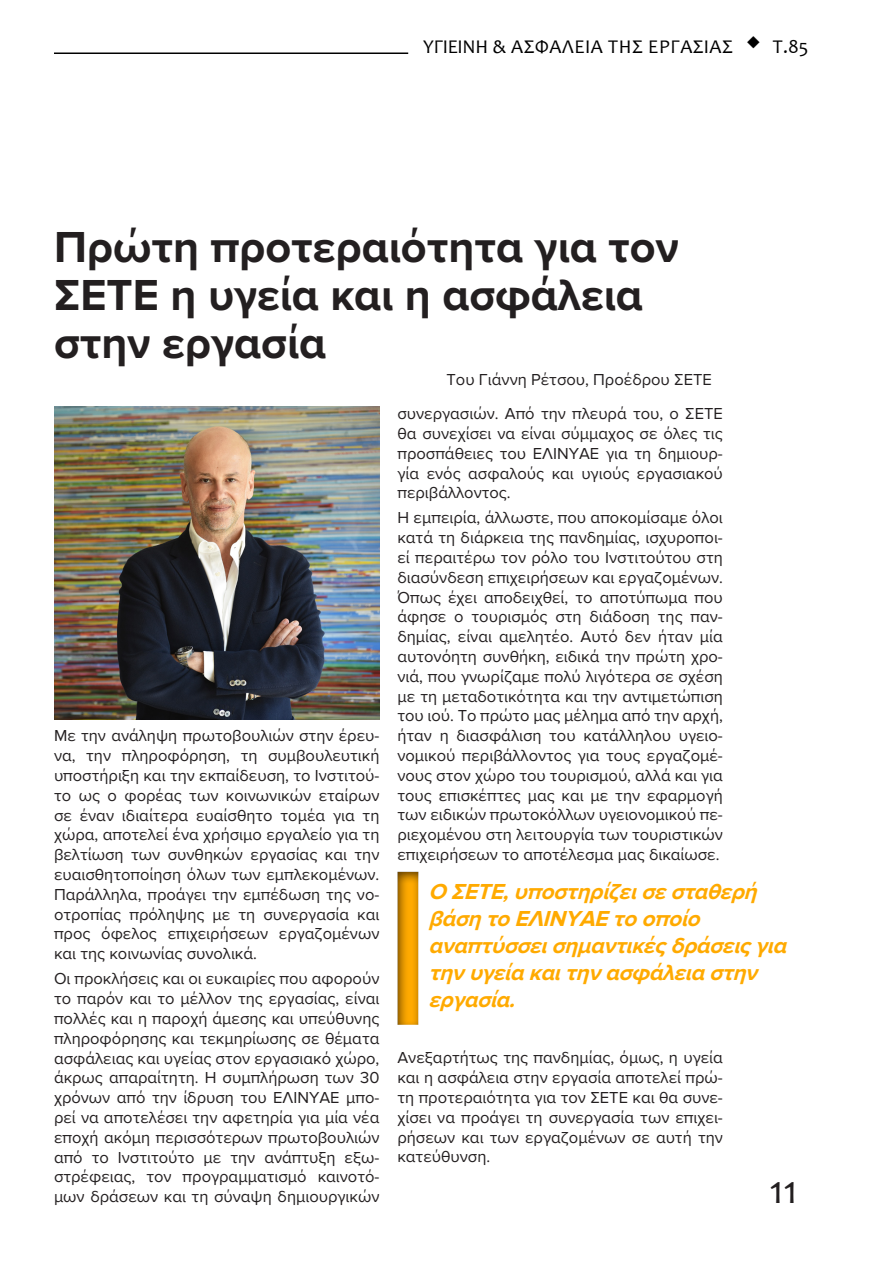
<style>
.page{position:relative;width:893px;height:1263px;background:#fff}
.page>*{position:absolute;margin:0;border:0;box-sizing:border-box;transform-origin:0 0}
.t1{font:700 45px/48px "Proxima Nova";color:#231f20}
.t2{font:40.5px "Candara";color:#231f20}
.t3{font:italic 700 22.5px/27px "Proxima Nova";color:#fa0}
.t4{font:19.5px "Candara";letter-spacing:.04em;color:#000}
.t5{font:16.5px/19.8px "Proxima Nova";color:#231f20;text-align:justify}
</style>
<div class="page">
<hr style="left:54px;top:53px;width:354px;height:1px;background:#000">
<img style="left:54px;top:406px;width:325px;height:314px">
<div style="left:395px;top:870px;width:24px;height:156px;background:#231f20;opacity:.75"></div>
<p class="t4" style="left:423px;top:35px;width:311px">ΥΓΙΕΙΝΗ &amp; ΑΣΦΑΛΕΙΑ ΤΗΣ ΕΡΓΑΣΙΑΣ</p>
<p class="t4" style="left:773px;top:35px;width:37px">Τ.85</p>
<h1 class="t1" style="left:54px;top:224px;width:626px">Πρώτη προτεραιότητα για τον<br>ΣΕΤΕ η υγεία και η ασφάλεια στην εργασία</h1>
<p class="t5" style="left:446px;top:370px;width:267px">Του Γιάννη Ρέτσου, Προέδρου ΣΕΤΕ</p>
<p class="t5" style="left:54px;top:726px;width:327px">Με την ανάληψη πρωτοβουλιών στην έρευ&shy;να, την πληροφόρηση, τη συμβουλευτική υποστήριξη και την εκπαίδευση, το Ινστιτού&shy;το ως ο φορέας των κοινωνικών εταίρων σε έναν ιδιαίτερα ευαίσθητο τομέα για τη χώρα, αποτελεί ένα χρήσιμο εργαλείο για τη βελτίωση των συνθηκών εργασίας και την ευαισθητοποίηση όλων των εμπλεκομένων.<br>Παράλληλα, προάγει την εμπέδωση της νο&shy;οτροπίας πρόληψης με τη συνεργασία και προς όφελος επιχειρήσεων εργαζομένων και της κοινωνίας συνολικά.</p>
<p class="t5" style="left:54px;top:969px;width:327px">Οι προκλήσεις και οι ευκαιρίες που αφορούν το παρόν και το μέλλον της εργασίας, είναι πολλές και η παροχή άμεσης και υπεύθυνης πληροφόρησης και τεκμηρίωσης σε θέματα ασφάλειας και υγείας στον εργασιακό χώρο, άκρως απαραίτητη. Η συμπλήρωση των 30 χρόνων από την ίδρυση του ΕΛΙΝΥΑΕ μπο&shy;ρεί να αποτελέσει την αφετηρία για μία νέα εποχή ακόμη περισσότερων πρωτοβουλιών από το Ινστιτούτο με την ανάπτυξη εξω&shy;στρέφειας, τον προγραμματισμό καινοτό&shy;μων δράσεων και τη σύναψη δημιουργικών</p>
<p class="t5" style="left:397px;top:404px;width:327px">συνεργασιών. Από την πλευρά του, ο ΣΕΤΕ θα συνεχίσει να είναι σύμμαχος σε όλες τις προσπάθειες του ΕΛΙΝΥΑΕ για τη δημιουρ&shy;γία ενός ασφαλούς και υγιούς εργασιακού περιβάλλοντος.</p>
<p class="t5" style="left:397px;top:508px;width:327px">Η εμπειρία, άλλωστε, που αποκομίσαμε όλοι κατά τη διάρκεια της πανδημίας, ισχυροποι&shy;εί περαιτέρω τον ρόλο του Ινστιτούτου στη διασύνδεση επιχειρήσεων και εργαζομένων.<br>Όπως έχει αποδειχθεί, το αποτύπωμα που άφησε ο τουρισμός στη διάδοση της παν&shy;δημίας, είναι αμελητέο. Αυτό δεν ήταν μία αυτονόητη συνθήκη, ειδικά την πρώτη χρο&shy;νιά, που γνωρίζαμε πολύ λιγότερα σε σχέση με τη μεταδοτικότητα και την αντιμετώπιση του ιού. Το πρώτο μας μέλημα από την αρχή, ήταν η διασφάλιση του κατάλληλου υγειο&shy;νομικού περιβάλλοντος για τους εργαζομέ&shy;νους στον χώρο του τουρισμού, αλλά και για τους επισκέπτες μας και με την εφαρμογή των ειδικών πρωτοκόλλων υγειονομικού πε&shy;ριεχομένου στη λειτουργία των τουριστικών επιχειρήσεων το αποτέλεσμα μας δικαίωσε.</p>
<h3 class="t3" style="left:428px;top:878px;width:366px">Ο ΣΕΤΕ,υποστηρίζεισεσταθερή βάσητοΕΛΙΝΥΑΕτοοποίο αναπτύσσεισημαντικέςδράσειςγια τηνυγείακαιτηνασφάλειαστην εργασία.</h3>
<p class="t5" style="left:397px;top:1048px;width:327px">Ανεξαρτήτως της πανδημίας, όμως, η υγεία και η ασφάλεια στην εργασία αποτελεί πρώ&shy;τη προτεραιότητα για τον ΣΕΤΕ και θα συνε&shy;χίσει να προάγει τη συνεργασία των επιχει&shy;ρήσεων και των εργαζομένων σε αυτή την κατεύθυνση.</p>
<h2 class="t2" style="left:769px;top:1164px;width:30px">11</h2>
</div>
